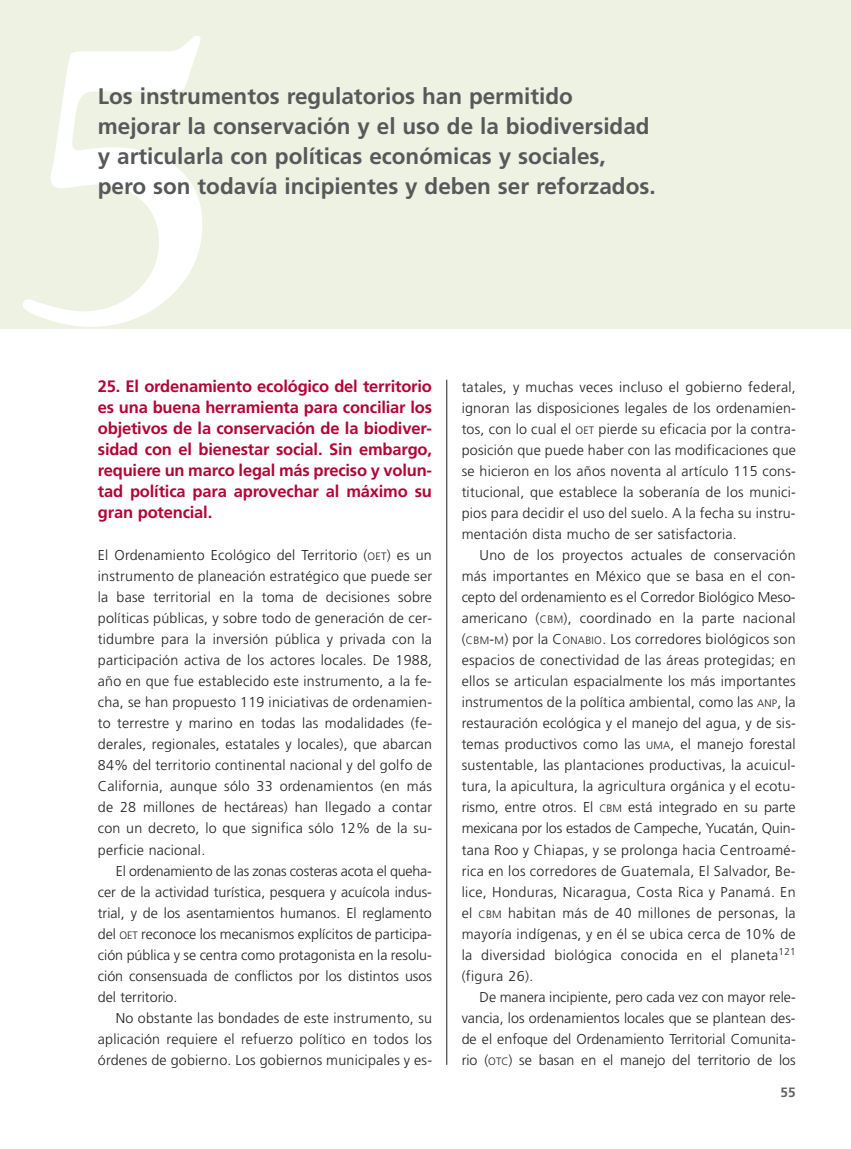
<style>
.page{position:relative;width:851px;height:1149px;background:#fff}
.page>*{position:absolute;margin:0;border:0;box-sizing:border-box;transform-origin:0 0}
.t1{font:700 22.5px/30px "Frutiger";color:#57585a}
.t2{font:700 16.5px/21px "Frutiger";letter-spacing:-.01em;color:#b30437;text-align:justify}
.t3{font:300 14.25px/21px "Frutiger";letter-spacing:.015em;color:#231f20;text-align:justify}
.t4{font:700 13.5px "Frutiger";color:#636366}
.s1{font-size:10.65px}
</style>
<div class="page">
<hr style="left:446px;top:379px;width:1px;height:685px;background:#231f20">
<div style="left:0;top:0;width:850px;height:329px;background:#edf2e3"></div>
<svg style="left:23px;top:36px;width:179px;height:291px"></svg>
<h1 class="t1" style="left:98px;top:83px;width:559px">Los instrumentos regulatorios han permitido mejorar la conservación y el uso de la biodiversidad y articularla con políticas económicas y sociales, pero son todavía incipientes y deben ser reforzados.</h1>
<p class="t2" style="left:98px;top:377px;width:336px">25. El ordenamiento ecológico del territorio es una buena herramienta para conciliar los objetivos de la conservación de la biodiver&shy;sidad con el bienestar social. Sin embargo, requiere un marco legal más preciso y volun&shy;tad política para aprovechar al máximo su gran potencial.</p>
<p class="t3" style="left:98px;top:545px;width:336px">El Ordenamiento Ecológico del Territorio (<span class="s1">OET</span>) es un instrumento de planeación estratégico que puede ser la base territorial en la toma de decisiones sobre políticas públicas, y sobre todo de generación de cer&shy;tidumbre para la inversión pública y privada con la participación activa de los actores locales. De 1988, año en que fue establecido este instrumento, a la fe&shy;cha, se han propuesto 119 iniciativas de ordenamien&shy;to terrestre y marino en todas las modalidades (fe&shy;derales, regionales, estatales y locales), que abarcan 84% del territorio continental nacional y del golfo de California, aunque sólo 33 ordenamientos (en más de 28 millones de hectáreas) han llegado a contar con un decreto, lo que significa sólo 12% de la su&shy;perficie nacional.</p>
<p class="t3" style="left:98px;top:860px;width:335px;text-indent:18px">El ordenamiento de las zonas costeras acota el queha&shy;cer de la actividad turística, pesquera y acuícola indus&shy;trial, y de los asentamientos humanos. El reglamento del <span class="s1">OET</span> reconoce los mecanismos explícitos de participa&shy;ción pública y se centra como protagonista en la resolu&shy;ción consensuada de conflictos por los distintos usos del territorio.</p>
<p class="t3" style="left:98px;top:1007px;width:336px;text-indent:18px">No obstante las bondades de este instrumento, su aplicación requiere el refuerzo político en todos los órdenes de gobierno. Los gobiernos municipales y es-</p>
<p class="t3" style="left:461px;top:377px;width:336px">tatales, y muchas veces incluso el gobierno federal, ignoran las disposiciones legales de los ordenamien&shy;tos, con lo cual el <span class="s1">OET</span> pierde su eficacia por la contra&shy;posición que puede haber con las modificaciones que se hicieron en los años noventa al artículo 115 cons&shy;titucional, que establece la soberanía de los munici&shy;pios para decidir el uso del suelo. A la fecha su instru&shy;mentación dista mucho de ser satisfactoria.</p>
<p class="t3" style="left:461px;top:545px;width:335px;text-indent:18px">Uno de los proyectos actuales de conservación más importantes en México que se basa en el con&shy;cepto del ordenamiento es el Corredor Biológico Meso&shy;americano (<span class="s1">CBM</span>), coordinado en la parte nacional (<span class="s1">CBM</span>-<span class="s1">M</span>) por la C<span class="s1">ONABIO</span>. Los corredores biológicos son espacios de conectividad de las áreas protegidas; en ellos se articulan espacialmente los más importantes instrumentos de la política ambiental, como las <span class="s1">ANP</span>, la restauración ecológica y el manejo del agua, y de sis&shy;temas productivos como las <span class="s1">UMA</span>, el manejo forestal sustentable, las plantaciones productivas, la acuicul&shy;tura, la apicultura, la agricultura orgánica y el ecotu&shy;rismo, entre otros. El <span class="s1">CBM</span> está integrado en su parte mexicana por los estados de Campeche, Yucatán, Quin&shy;tana Roo y Chiapas, y se prolonga hacia Centroamé&shy;rica en los corredores de Guatemala, El Salvador, Be&shy;lice, Honduras, Nicaragua, Costa Rica y Panamá. En el <span class="s1">CBM</span> habitan más de 40 millones de personas, la mayoría indígenas, y en él se ubica cerca de 10% de la diversidad biológica conocida en el planeta<sup>121 </sup>(figura 26).</p>
<p class="t3" style="left:461px;top:986px;width:335px;text-indent:18px">De manera incipiente, pero cada vez con mayor rele&shy;vancia, los ordenamientos locales que se plantean des&shy;de el enfoque del Ordenamiento Territorial Comunita&shy;rio (<span class="s1">OTC</span>) se basan en el manejo del territorio de los</p>
<p class="t4" style="left:780px;top:1086px;width:17px">55</p>
</div>
